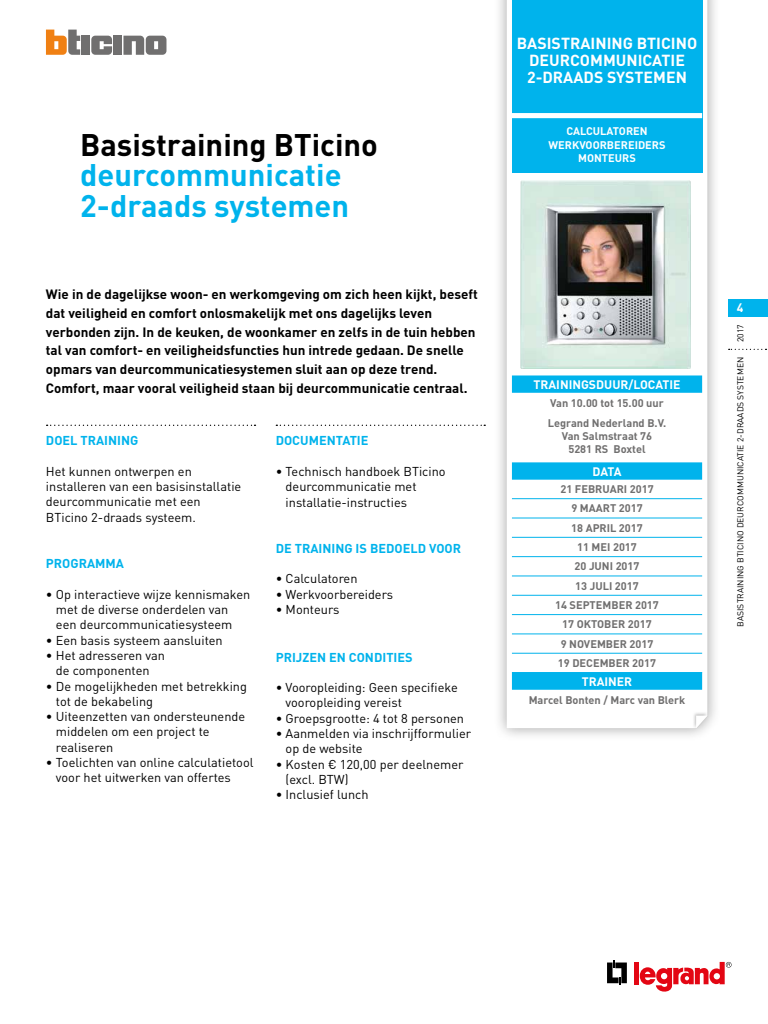
<style>
.page{position:relative;width:768px;height:1024px;background:#fff}
.page>*{position:absolute;margin:0;border:0;box-sizing:border-box;transform-origin:0 0}
.t1{font:700 30.9px/30.9px "DIN";color:#00b3ec}
.t2{font:700 30.9px "DIN";color:#000}
.t3{font:700 15.9px/17.1px "DIN";color:#fff;text-align:center}
.t4{font:700 13.4px/18.8px "DIN";color:#000}
.t5{font:12.7px/15.3px "DIN";color:#000}
.t6{font:700 12.7px "DIN";color:#00b3ec}
.t7{font:700 12.2px "DIN";color:#fff}
.t8{font:700 11px/19.3px "DIN";color:#706f6f;text-align:center}
.t9{font:700 11px/13.4px "DIN";color:#fff;text-align:center}
.t10{font:8.5px "DIN";color:#000}
</style>
<div class="page">
<div style="left:728px;top:299px;width:40px;height:18px;background:#00b3ec"></div>
<div style="left:494px;top:0;width:226px;height:741px;background:#000;opacity:.35"></div>
<svg style="left:507px;top:0;width:200px;height:728px"></svg>
<div style="left:692px;top:711px;width:17px;height:19px;background:#000;opacity:.27"></div>
<svg style="left:696px;top:716px;width:11px;height:12px"></svg>
<div style="left:512px;top:0;width:190px;height:172px;background:#00b3ec"></div>
<div style="left:512px;top:113px;width:190px;height:5px;background:#fff"></div>
<svg style="left:47px;top:425px;width:209px;height:1px"></svg>
<svg style="left:276px;top:425px;width:209px;height:1px"></svg>
<img style="left:520px;top:180px;width:171px;height:189px">
<svg style="left:91px;top:36px;width:21px;height:19px"></svg>
<div style="left:114px;top:36px;width:8px;height:19px;background:#706f6f"></div>
<div style="left:81px;top:36px;width:9px;height:19px;background:#706f6f"></div>
<svg style="left:123px;top:36px;width:43px;height:19px"></svg>
<svg style="left:46px;top:30px;width:34px;height:25px"></svg>
<svg style="left:607px;top:961px;width:20px;height:24px"></svg>
<div style="left:634px;top:962px;width:5px;height:22px;background:#e30613"></div>
<svg style="left:640px;top:962px;width:92px;height:30px"></svg>
<div style="left:512px;top:375px;width:190px;height:18px;background:#00b3ec"></div>
<div style="left:512px;top:462px;width:190px;height:18px;background:#00b3ec"></div>
<hr style="left:512px;top:498px;width:190px;height:1px;background:#00b3ec">
<hr style="left:512px;top:518px;width:190px;height:1px;background:#00b3ec">
<hr style="left:512px;top:537px;width:190px;height:1px;background:#00b3ec">
<hr style="left:512px;top:556px;width:190px;height:1px;background:#00b3ec">
<hr style="left:512px;top:576px;width:190px;height:1px;background:#00b3ec">
<hr style="left:512px;top:595px;width:190px;height:1px;background:#00b3ec">
<hr style="left:512px;top:614px;width:190px;height:1px;background:#00b3ec">
<hr style="left:512px;top:634px;width:190px;height:1px;background:#00b3ec">
<hr style="left:512px;top:653px;width:190px;height:1px;background:#00b3ec">
<div style="left:512px;top:672px;width:190px;height:18px;background:#00b3ec"></div>
<svg style="left:729px;top:349px;width:38px;height:1px"></svg>
<h1 class="t2" style="left:80px;top:124px;width:299px">Basistraining BTicino</h1>
<h1 class="t1" style="left:80px;top:158px;width:271px">deurcommunicatie<br>2-draads systemen</h1>
<p class="t4" style="left:46px;top:284px;width:433px">Wie in de dagelijkse woon- en werkomgeving om zich heen kijkt, beseft dat veiligheid en comfort onlosmakelijk met ons dagelijks leven verbonden zijn. In de keuken, de woonkamer en zelfs in de tuin hebben tal van comfort- en veiligheidsfuncties hun intrede gedaan. De snelle opmars van deurcommunicatiesystemen sluit aan op deze trend.<br>Comfort, maar vooral veiligheid staan bij deurcommunicatie centraal.</p>
<p class="t6" style="left:46px;top:432px;width:94px">DOEL TRAINING</p>
<p class="t5" style="left:46px;top:463px;width:197px;line-height:15.6px">Het kunnen ontwerpen en installeren van een basisinstallatie deurcommunicatie met een<br>BTicino 2-draads systeem.</p>
<p class="t6" style="left:46px;top:555px;width:80px">PROGRAMMA</p>
<p class="t5" style="left:56px;top:586px;width:196px;text-indent:-10px">• Op interactieve wijze kennismaken met de diverse onderdelen van een deurcommunicatiesysteem</p>
<p class="t5" style="left:46px;top:632px;width:178px">• Een basis systeem aansluiten</p>
<p class="t5" style="left:46px;top:648px;width:121px;text-align:center">• Het adresseren van de componenten</p>
<p class="t5" style="left:56px;top:678px;width:193px;text-indent:-10px">• De mogelijkheden met betrekking tot de bekabeling</p>
<p class="t5" style="left:56px;top:709px;width:191px;text-indent:-10px">• Uiteenzetten van ondersteunende middelen om een project te realiseren</p>
<p class="t5" style="left:56px;top:755px;width:199px;text-indent:-10px">• Toelichten van online calculatietool voor het uitwerken van offertes</p>
<p class="t6" style="left:276px;top:432px;width:94px">DOCUMENTATIE</p>
<p class="t5" style="left:286px;top:463px;width:162px;line-height:15.7px;text-indent:-10px">• Technisch handboek BTicino deurcommunicatie met installatie-instructies</p>
<p class="t6" style="left:276px;top:540px;width:187px">DE TRAINING IS BEDOELD VOOR</p>
<p class="t5" style="left:276px;top:571px;width:83px">• Calculatoren</p>
<p class="t5" style="left:276px;top:586px;width:119px">• Werkvoorbereiders</p>
<p class="t5" style="left:276px;top:602px;width:65px">• Monteurs</p>
<p class="t6" style="left:276px;top:649px;width:139px">PRIJZEN EN CONDITIES</p>
<p class="t5" style="left:286px;top:680px;width:174px;text-indent:-10px">• Vooropleiding: Geen specifieke vooropleiding vereist</p>
<p class="t5" style="left:276px;top:710px;width:190px">• Groepsgrootte: 4 tot 8 personen</p>
<p class="t5" style="left:286px;top:726px;width:187px;text-indent:-10px">• Aanmelden via inschrijfformulier op de website</p>
<p class="t5" style="left:286px;top:756px;width:179px;text-indent:-10px">• Kosten € 120,00 per deelnemer (excl. BTW)</p>
<p class="t5" style="left:276px;top:787px;width:94px">• Inclusief lunch</p>
<p class="t3" style="left:517px;top:34px;width:182px">BASISTRAINING BTICINO<br>DEURCOMMUNICATIE<br>2-DRAADS SYSTEMEN</p>
<p class="t9" style="left:549px;top:124px;width:119px">CALCULATOREN<br>WERKVOORBEREIDERS<br>MONTEURS</p>
<p class="t7" style="left:534px;top:377px;width:148px">TRAININGSDUUR/LOCATIE</p>
<p class="t8" style="left:548px;top:392px;width:120px;line-height:20.1px;text-align:left">Van 10.00 tot 15.00 uur<br>Legrand Nederland B.V.</p>
<p class="t8" style="left:562px;top:429px;width:92px;line-height:13.2px">Van Salmstraat 76<br>5281 RS Boxtel</p>
<p class="t7" style="left:593px;top:464px;width:30px">DATA</p>
<p class="t8" style="left:555px;top:479px;width:105px">21 FEBRUARI 2017<br>9 MAART 2017<br>18 APRIL 2017<br>11 MEI 2017<br>20 JUNI 2017<br>13 JULI 2017<br>14 SEPTEMBER 2017<br>17 OKTOBER 2017<br>9 NOVEMBER 2017<br>19 DECEMBER 2017</p>
<p class="t7" style="left:582px;top:674px;width:52px">TRAINER</p>
<p class="t8" style="left:529px;top:690px;width:158px">Marcel Bonten / Marc van Blerk</p>
<p class="t7" style="left:737px;top:300px;width:8px">4</p>
<p class="t10" style="left:735px;top:342px;width:19px;rotate:-90deg">2017</p>
<p class="t10" style="left:735px;top:627px;width:271px;rotate:-90deg">BASISTRAINING BTICINO DEURCOMMUNICATIE 2-DRAADS SYSTEMEN</p>
</div>
